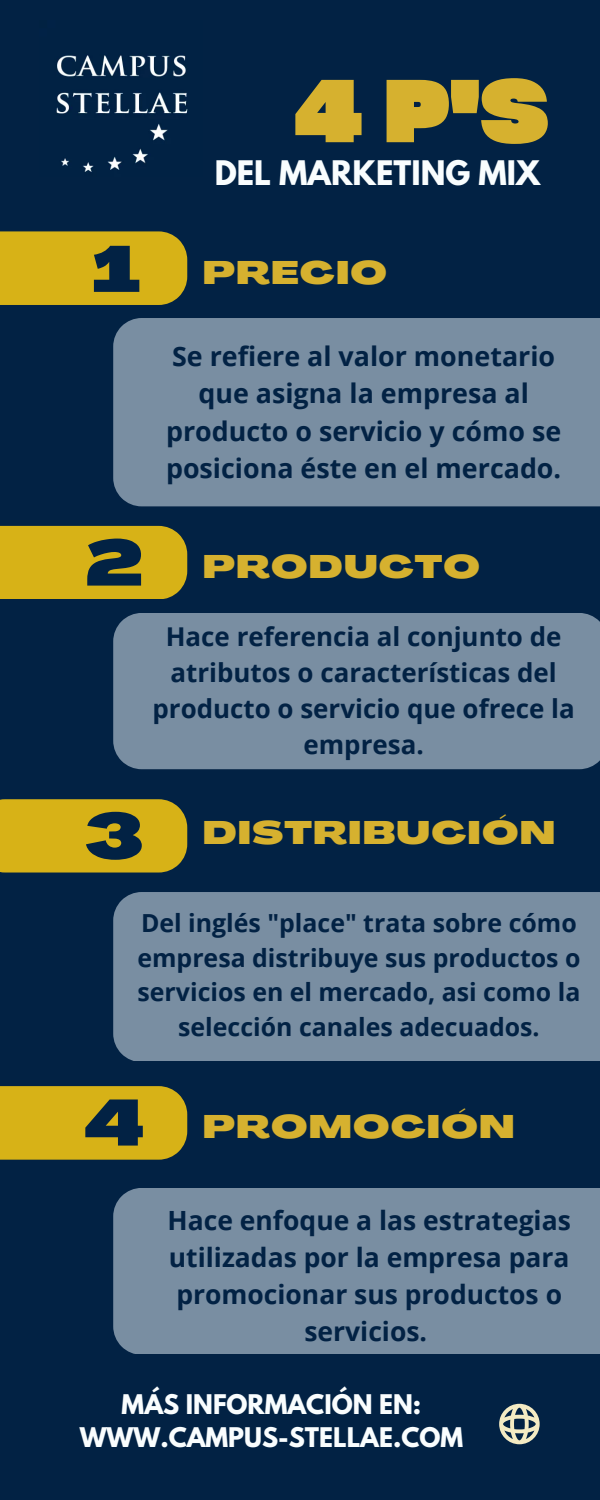
<style>
.page{position:relative;width:600px;height:1500px;background:#022244}
.page>*{position:absolute;margin:0;border:0;box-sizing:border-box;transform-origin:0 0}
.t1{font:900 85.4px "Cy Grotesk Key";color:#d6b12f}
.t2{font:900 64px "Agrandir Grand";color:#022244}
.t3{font:900 32px "Agrandir Grand";letter-spacing:.035em;color:#d6b12f}
.t4{font:700 30px "League Spartan";color:#f9fdfe}
.t5{font:700 26.8px/37.5px "Open Sans";color:#022244;text-align:center}
.t6{font:700 26.5px/36.8px "Open Sans";color:#022244;text-align:center}
.t7{font:700 25.9px/36px "Open Sans";color:#022244;text-align:center}
.t8{font:700 24.9px/34.5px "Open Sans";color:#022244;text-align:center}
.t9{font:700 24px/33px "League Spartan";color:#f9fdfe;text-align:center}
.s1{font-size:64px;color:#022244}
</style>
<div class="page">
<div style="left:0;top:231px;width:187px;height:74px;background:#d7b217"></div>
<div style="left:113px;top:318px;width:487px;height:188px;background:#798ea2"></div>
<div style="left:113px;top:892px;width:487px;height:169px;background:#798ea2"></div>
<div style="left:0;top:526px;width:187px;height:73px;background:#d7b217"></div>
<div style="left:113px;top:1188px;width:487px;height:166px;background:#798ea2"></div>
<div style="left:113px;top:613px;width:487px;height:156px;background:#798ea2"></div>
<svg style="left:499px;top:1404px;width:41px;height:40px"></svg>
<img style="left:56px;top:55px;width:132px;height:117px">
<div style="left:0;top:1086px;width:187px;height:73px;background:#d7b217"></div>
<div style="left:0;top:799px;width:187px;height:73px;background:#d7b217"></div>
<h1 class="t1" style="left:295px;top:57px;width:255px">4 P'S</h1>
<h2 class="t2" style="left:92px;top:244px;width:49px">1</h2>
<p class="t4" style="left:215px;top:158px;width:327px">DEL MARKETING MIX</p>
<p class="t3" style="left:203px;top:260px;width:186px">PRECIO</p>
<p class="t5" style="left:166px;top:337px;width:397px">Se refiere al valor monetario que asigna la empresa al producto o servicio y cómo se posiciona éste en el mercado.</p>
<p class="t3" style="left:85px;top:554px;width:396px"><span class="s1">2</span> PRODUCTO</p>
<p class="t7" style="left:153px;top:618px;width:424px">Hace referencia al conjunto de atributos o características del producto o servicio que ofrece la empresa.</p>
<h2 class="t2" style="left:85px;top:811px;width:60px">3</h2>
<p class="t3" style="left:203px;top:820px;width:354px">DISTRIBUCIÓN</p>
<p class="t8" style="left:137px;top:905px;width:445px">Del inglés "place" trata sobre cómo empresa distribuye sus productos o servicios en el mercado, asi como la selección canales adecuados.</p>
<p class="t3" style="left:85px;top:1114px;width:431px"><span class="s1">4</span> PROMOCIÓN</p>
<p class="t6" style="left:168px;top:1202px;width:405px">Hace enfoque a las estrategias utilizadas por la empresa para promocionar sus productos o servicios.</p>
<p class="t9" style="left:80px;top:1391px;width:385px">MÁS INFORMACIÓN EN:<br>WWW.CAMPUS-STELLAE.COM</p>
</div>
